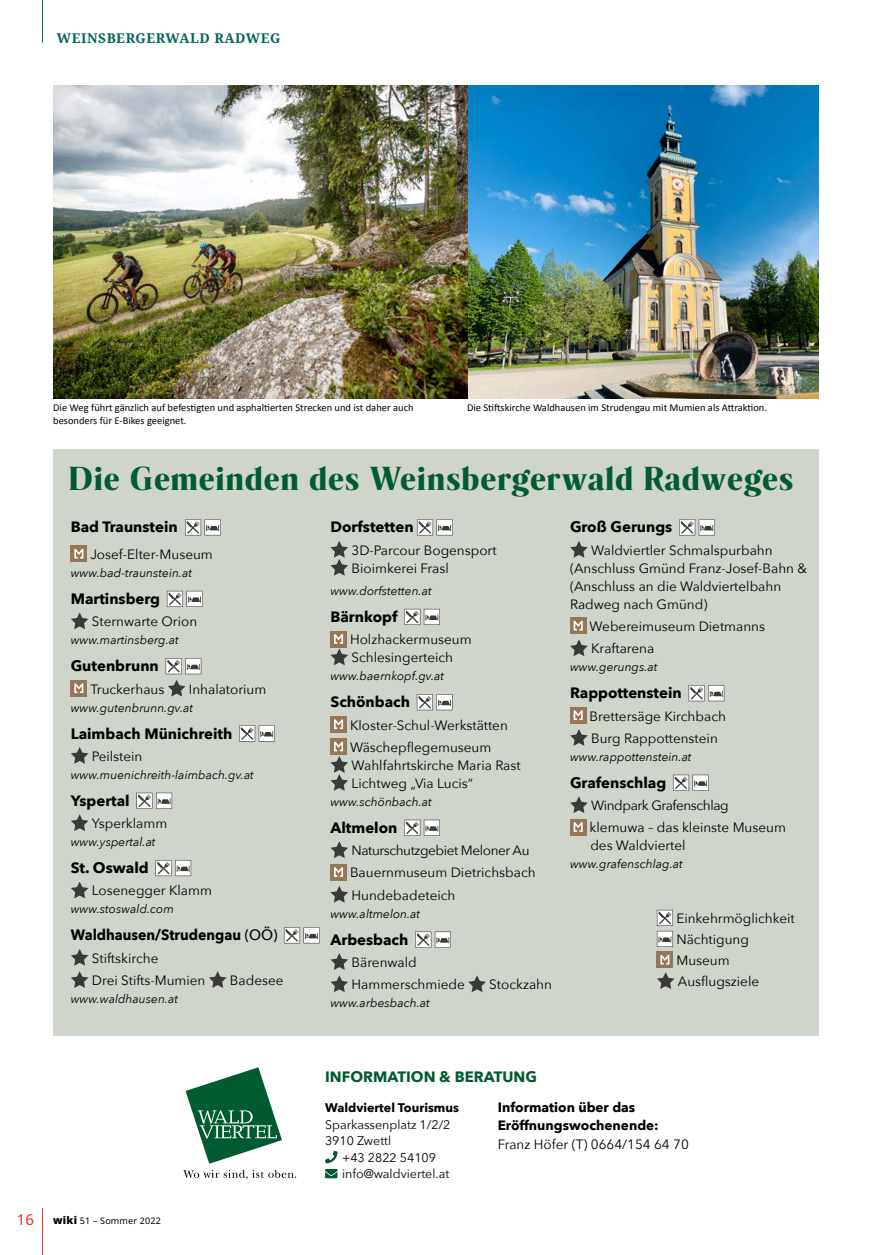
<style>
.page{position:relative;width:872px;height:1255px;background:#fff}
.page>*{position:absolute;margin:0;border:0;box-sizing:border-box;transform-origin:0 0}
.t1{font:900 31.5px "Rando Display";letter-spacing:.02em;color:#005b30}
.t2{font:700 15px "Avenir Next";color:#000}
.t3{font:700 15px "Avenir Next";color:#000;scale:.94 1}
.t4{font:700 15px "Avenir Next";color:#005b30}
.t5{font:15px "Noto Sans";color:#e62d25}
.t6{font:13.5px/22.2px "Avenir Next";color:#000}
.t7{font:700 13.5px/18px "Avenir Next";color:#000}
.t8{font:700 13.5px "Noto Serif";letter-spacing:.04em;color:#00655b}
.t9{font:12.45px/16.5px "Avenir Next";color:#000}
.t10{font:700 12.45px "Avenir Next";color:#000}
.t11{font:italic 12px "Avenir Next";color:#000}
.t12{font:10.5px/12.6px "Calibri";color:#000}
.t13{font:9px "Noto Sans";letter-spacing:.02em;color:#000}
.s1{font-weight:500}
.s2{font-weight:900;font-size:10.5px}
</style>
<div class="page">
<hr style="left:42px;top:1208px;width:1px;height:46px;background:#e62d25">
<hr style="left:42px;top:0;width:1px;height:43px;background:#00655b">
<img style="left:467px;top:85px;width:352px;height:314px">
<div style="left:53px;top:450px;width:766px;height:585px;background:#cfd5ca"></div>
<svg style="left:185px;top:519px;width:36px;height:16px"></svg>
<svg style="left:71px;top:546px;width:16px;height:16px"></svg>
<svg style="left:74px;top:549px;width:9px;height:9px"></svg>
<svg style="left:167px;top:591px;width:36px;height:16px"></svg>
<svg style="left:71px;top:612px;width:17px;height:17px"></svg>
<div style="left:71px;top:680px;width:16px;height:16px;background:#947659"></div>
<svg style="left:74px;top:683px;width:9px;height:10px"></svg>
<svg style="left:166px;top:658px;width:35px;height:38px"></svg>
<svg style="left:239px;top:725px;width:36px;height:16px"></svg>
<svg style="left:71px;top:747px;width:17px;height:16px"></svg>
<svg style="left:136px;top:792px;width:36px;height:16px"></svg>
<svg style="left:71px;top:814px;width:17px;height:17px"></svg>
<svg style="left:155px;top:860px;width:36px;height:16px"></svg>
<svg style="left:71px;top:881px;width:17px;height:17px"></svg>
<svg style="left:284px;top:927px;width:36px;height:16px"></svg>
<svg style="left:71px;top:949px;width:17px;height:16px"></svg>
<svg style="left:71px;top:971px;width:17px;height:16px"></svg>
<svg style="left:209px;top:971px;width:17px;height:16px"></svg>
<svg style="left:657px;top:909px;width:16px;height:38px"></svg>
<div style="left:657px;top:951px;width:16px;height:17px;background:#947659"></div>
<svg style="left:660px;top:954px;width:9px;height:10px"></svg>
<svg style="left:657px;top:972px;width:17px;height:17px"></svg>
<svg style="left:417px;top:519px;width:36px;height:16px"></svg>
<svg style="left:330px;top:541px;width:18px;height:34px"></svg>
<svg style="left:404px;top:609px;width:36px;height:16px"></svg>
<div style="left:330px;top:631px;width:17px;height:16px;background:#947659"></div>
<svg style="left:330px;top:634px;width:18px;height:31px"></svg>
<svg style="left:417px;top:694px;width:35px;height:16px"></svg>
<div style="left:330px;top:716px;width:17px;height:16px;background:#947659"></div>
<svg style="left:334px;top:719px;width:9px;height:10px"></svg>
<div style="left:330px;top:738px;width:17px;height:16px;background:#947659"></div>
<svg style="left:330px;top:741px;width:18px;height:49px"></svg>
<svg style="left:404px;top:819px;width:36px;height:16px"></svg>
<svg style="left:330px;top:841px;width:18px;height:17px"></svg>
<div style="left:330px;top:864px;width:17px;height:16px;background:#947659"></div>
<svg style="left:334px;top:867px;width:9px;height:9px"></svg>
<svg style="left:330px;top:886px;width:18px;height:16px"></svg>
<svg style="left:415px;top:931px;width:36px;height:16px"></svg>
<svg style="left:330px;top:953px;width:18px;height:16px"></svg>
<svg style="left:330px;top:975px;width:18px;height:17px"></svg>
<svg style="left:468px;top:975px;width:18px;height:17px"></svg>
<img style="left:53px;top:85px;width:414px;height:314px">
<svg style="left:679px;top:519px;width:36px;height:16px"></svg>
<svg style="left:570px;top:541px;width:18px;height:16px"></svg>
<svg style="left:570px;top:618px;width:16px;height:16px"></svg>
<svg style="left:573px;top:621px;width:9px;height:9px"></svg>
<svg style="left:570px;top:639px;width:18px;height:17px"></svg>
<svg style="left:688px;top:685px;width:36px;height:16px"></svg>
<div style="left:570px;top:707px;width:16px;height:16px;background:#947659"></div>
<svg style="left:573px;top:710px;width:9px;height:10px"></svg>
<svg style="left:570px;top:729px;width:18px;height:16px"></svg>
<svg style="left:673px;top:774px;width:35px;height:16px"></svg>
<svg style="left:570px;top:796px;width:18px;height:17px"></svg>
<div style="left:570px;top:819px;width:16px;height:16px;background:#947659"></div>
<svg style="left:573px;top:822px;width:9px;height:9px"></svg>
<svg style="left:325px;top:1150px;width:12px;height:28px"></svg>
<svg style="left:183px;top:1170px;width:113px;height:9px"></svg>
<svg style="left:185px;top:1067px;width:97px;height:96px"></svg>
<p class="t8" style="left:57px;top:29px;width:225px">WEINSBERGERWALD RADWEG</p>
<p class="t12" style="left:53px;top:401px;width:362px">Die Weg führt gänzlich auf befestigten und asphaltierten Strecken und ist daher auch besonders für E-Bikes geeignet.</p>
<p class="t12" style="left:467px;top:401px;width:302px">Die Stiftskirche Waldhausen im Strudengau mit Mumien als Attraktion.</p>
<h1 class="t1" style="left:69px;top:455px;width:726px">Die Gemeinden des Weinsbergerwald Radweges</h1>
<p class="t2" style="left:330px;top:514px;width:85px">Dorfstetten</p>
<p class="t6" style="left:351px;top:540px;width:147px;line-height:18px">3D-Parcour Bogensport<br>Bioimkerei Frasl</p>
<p class="t11" style="left:330px;top:580px;width:103px">www.dorfstetten.at</p>
<p class="t2" style="left:330px;top:603px;width:68px">Bärnkopf</p>
<p class="t6" style="left:350px;top:630px;width:123px;line-height:18px">Holzhackermuseum<br>Schlesingerteich</p>
<p class="t11" style="left:330px;top:666px;width:115px">www.baernkopf.gv.at</p>
<p class="t2" style="left:330px;top:689px;width:81px">Schönbach</p>
<p class="t6" style="left:350px;top:713px;width:159px">Kloster-Schul-Werkstätten<br>Wäschepflegemuseum</p>
<p class="t6" style="left:351px;top:755px;width:171px;line-height:18px">Wahlfahrtskirche Maria Rast<br>Lichtweg „Via Lucis“</p>
<p class="t11" style="left:330px;top:791px;width:103px">www.schönbach.at</p>
<p class="t2" style="left:330px;top:814px;width:68px">Altmelon</p>
<p class="t6" style="left:350px;top:838px;width:187px">Naturschutzgebiet Meloner Au<br>Bauernmuseum Dietrichsbach<br>Hundebadeteich</p>
<p class="t11" style="left:330px;top:903px;width:91px">www.altmelon.at</p>
<p class="t2" style="left:330px;top:926px;width:79px">Arbesbach</p>
<p class="t6" style="left:351px;top:950px;width:115px">Bärenwald<br>Hammerschmiede</p>
<p class="t2" style="left:570px;top:514px;width:104px">Groß Gerungs</p>
<p class="t6" style="left:570px;top:540px;width:238px;line-height:18px;text-indent:21px">Waldviertler Schmalspurbahn (Anschluss Gmünd Franz-Josef-Bahn &amp; (Anschluss an die Waldviertelbahn<br>Radweg nach Gmünd)</p>
<p class="t6" style="left:589px;top:614px;width:177px">Webereimuseum Dietmanns<br>Kraftarena</p>
<p class="t11" style="left:570px;top:657px;width:89px">www.gerungs.at</p>
<p class="t2" style="left:570px;top:680px;width:113px">Rappottenstein</p>
<p class="t6" style="left:589px;top:704px;width:138px">Brettersäge Kirchbach<br>Burg Rappottenstein</p>
<p class="t11" style="left:570px;top:746px;width:123px">www.rappottenstein.at</p>
<p class="t2" style="left:570px;top:769px;width:98px">Grafenschlag</p>
<p class="t6" style="left:589px;top:793px;width:198px">Windpark Grafenschlag<br>klemuwa – das kleinste Museum</p>
<p class="t6" style="left:590px;top:834px;width:97px">des Waldviertel</p>
<p class="t11" style="left:570px;top:854px;width:114px">www.grafenschlag.at</p>
<p class="t2" style="left:71px;top:514px;width:109px">Bad Traunstein</p>
<p class="t6" style="left:90px;top:542px;width:124px">Josef-Elter-Museum</p>
<p class="t11" style="left:71px;top:562px;width:123px">www.bad-traunstein.at</p>
<p class="t2" style="left:71px;top:585px;width:91px">Martinsberg</p>
<p class="t6" style="left:92px;top:610px;width:107px">Sternwarte Orion</p>
<p class="t11" style="left:71px;top:630px;width:109px">www.martinsberg.at</p>
<p class="t2" style="left:71px;top:653px;width:90px">Gutenbrunn</p>
<p class="t6" style="left:90px;top:677px;width:76px">Truckerhaus</p>
<p class="t6" style="left:189px;top:677px;width:79px">Inhalatorium</p>
<p class="t11" style="left:71px;top:697px;width:124px">www.gutenbrunn.gv.at</p>
<p class="t2" style="left:71px;top:720px;width:163px">Laimbach Münichreith</p>
<p class="t6" style="left:92px;top:744px;width:52px">Peilstein</p>
<p class="t11" style="left:71px;top:764px;width:185px">www.muenichreith-laimbach.gv.at</p>
<p class="t2" style="left:71px;top:787px;width:60px">Yspertal</p>
<p class="t6" style="left:92px;top:811px;width:77px">Ysperklamm</p>
<p class="t11" style="left:71px;top:831px;width:86px">www.yspertal.at</p>
<p class="t2" style="left:71px;top:854px;width:79px">St. Oswald</p>
<p class="t6" style="left:92px;top:879px;width:122px">Losenegger Klamm</p>
<p class="t11" style="left:71px;top:899px;width:105px">www.stoswald.com</p>
<p class="t3" style="left:71px;top:922px;width:221px">Waldhausen/Strudengau <span class="s1">(OÖ)</span></p>
<p class="t6" style="left:92px;top:946px;width:115px">Stiftskirche<br>Drei Stifts-Mumien</p>
<p class="t6" style="left:676px;top:907px;width:120px;line-height:21px">Einkehrmöglichkeit<br>Nächtigung<br>Museum<br>Ausflugsziele</p>
<p class="t6" style="left:230px;top:968px;width:55px">Badesee</p>
<p class="t6" style="left:489px;top:972px;width:64px">Stockzahn</p>
<p class="t11" style="left:71px;top:988px;width:109px">www.waldhausen.at</p>
<p class="t5" style="left:17px;top:1209px;width:19px">16</p>
<p class="t13" style="left:53px;top:1213px;width:109px"><span class="s2">wiki</span> 51 – Sommer 2022</p>
<p class="t11" style="left:330px;top:992px;width:101px">www.arbesbach.at</p>
<p class="t4" style="left:325px;top:1063px;width:213px">INFORMATION &amp; BERATUNG</p>
<p class="t10" style="left:325px;top:1097px;width:135px">Waldviertel Tourismus</p>
<p class="t9" style="left:325px;top:1115px;width:127px">Sparkassenplatz 1/2/2<br>3910 Zwettl</p>
<p class="t9" style="left:342px;top:1148px;width:109px">+43 2822 54109 info@waldviertel.at</p>
<p class="t7" style="left:498px;top:1097px;width:162px">Information über das<br>Eröffnungswochenende:</p>
<p class="t6" style="left:498px;top:1132px;width:193px">Franz Höfer (T) 0664/154 64 70</p>
</div>
